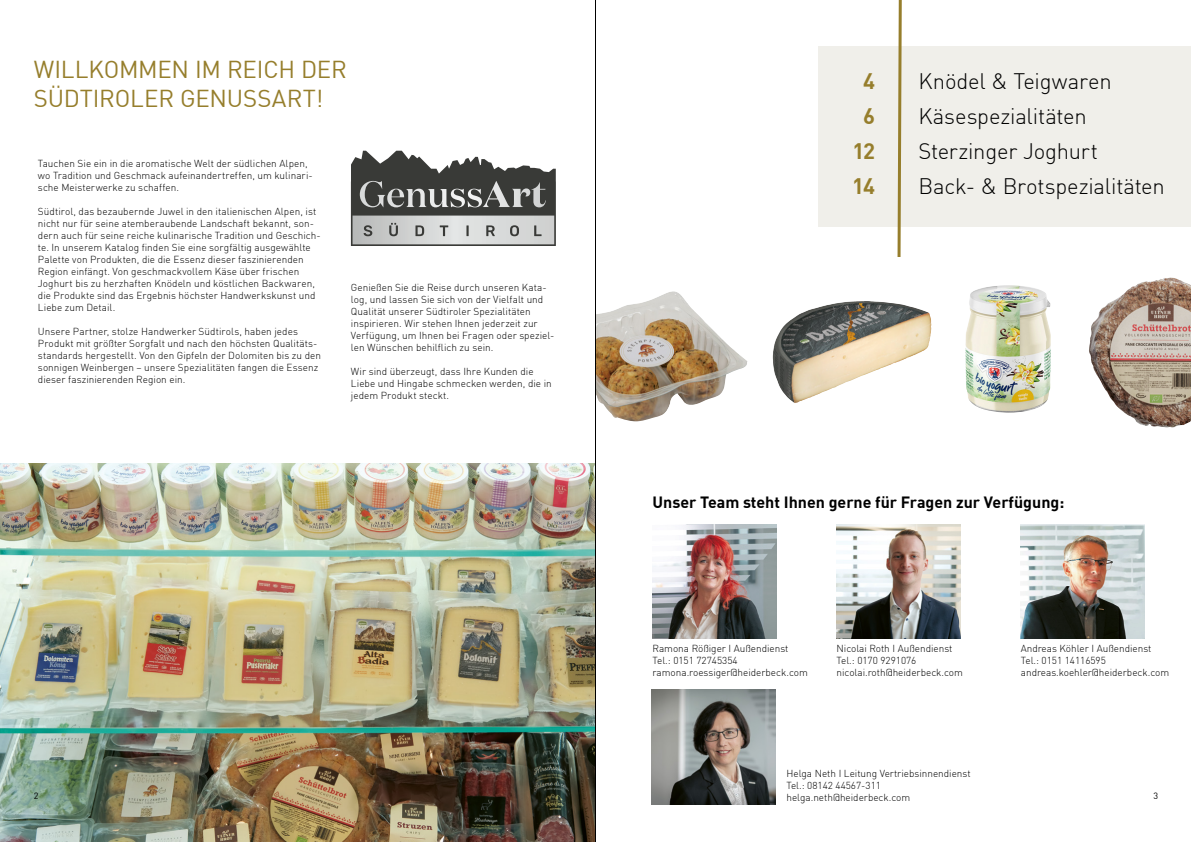
<style>
.page{position:relative;width:1191px;height:842px;background:#fff}
.page>*{position:absolute;margin:0;border:0;box-sizing:border-box;transform-origin:0 0}
.t1{font:24px/28.8px "DIN Offc";letter-spacing:-.01em;color:#967e2c}
.t2{font:300 22px/35px "DIN Offc";letter-spacing:-.01em;color:#000}
.t3{font:700 22px/35px "DIN Offc";color:#967e2c;text-align:center}
.t4{font:700 16px "DIN Offc";color:#000}
.t5{font:300 10px/12px "DIN Offc";letter-spacing:.005em;color:#000}
.t6{font:9px "DIN Offc";color:#000}
</style>
<div class="page">
<div style="left:818px;top:46px;width:373px;height:181px;background:#f0efea"></div>
<svg style="left:897px;top:0;width:5px;height:257px"></svg>
<img style="left:652px;top:689px;width:124px;height:115px">
<img style="left:652px;top:524px;width:124px;height:115px">
<img style="left:836px;top:524px;width:124px;height:115px">
<img style="left:1020px;top:524px;width:124px;height:115px">
<svg style="left:351px;top:151px;width:205px;height:95px;background:#888988"></svg>
<img style="left:965px;top:285px;width:86px;height:128px">
<img style="left:596px;top:291px;width:151px;height:130px">
<img style="left:0;top:463px;width:595px;height:379px">
<img style="left:1089px;top:277px;width:81px;height:149px">
<img style="left:772px;top:301px;width:147px;height:102px">
<hr style="left:595px;top:0;width:1px;height:842px;background:#000">
<h1 class="t1" style="left:34px;top:54px;width:315px">WILLKOMMEN IM REICH DER<br>SÜDTIROLER GENUSSART!</h1>
<p class="t5" style="left:38px;top:158px;width:276px">Tauchen Sie ein in die aromatische Welt der südlichen Alpen, wo Tradition und Geschmack aufeinandertreffen, um kulinari&shy;sche Meisterwerke zu schaffen.</p>
<p class="t5" style="left:38px;top:206px;width:284px">Südtirol, das bezaubernde Juwel in den italienischen Alpen, ist nicht nur für seine atemberaubende Landschaft bekannt, son&shy;dern auch für seine reiche kulinarische Tradition und Geschich&shy;te. In unserem Katalog finden Sie eine sorgfältig ausgewählte Palette von Produkten, die die Essenz dieser faszinierenden Region einfängt. Von geschmackvollem Käse über frischen Joghurt bis zu herzhaften Knödeln und köstlichen Backwaren, die Produkte sind das Ergebnis höchster Handwerkskunst und Liebe zum Detail.</p>
<p class="t5" style="left:38px;top:326px;width:284px">Unsere Partner, stolze Handwerker Südtirols, haben jedes Produkt mit größter Sorgfalt und nach den höchsten Qualitäts&shy;standards hergestellt. Von den Gipfeln der Dolomiten bis zu den sonnigen Weinbergen – unsere Spezialitäten fangen die Essenz dieser faszinierenden Region ein.</p>
<p class="t5" style="left:351px;top:281px;width:205px">Genießen Sie die Reise durch unseren Kata&shy;log, und lassen Sie sich von der Vielfalt und Qualität unserer Südtiroler Spezialitäten inspirieren. Wir stehen Ihnen jederzeit zur Verfügung, um Ihnen bei Fragen oder speziel&shy;len Wünschen behilflich zu sein.</p>
<p class="t5" style="left:351px;top:365px;width:202px">Wir sind überzeugt, dass Ihre Kunden die<br>Liebe und Hingabe schmecken werden, die in jedem Produkt steckt.</p>
<h2 class="t3" style="left:852px;top:63px;width:24px">4<br>6<br>12<br>14</h2>
<h2 class="t2" style="left:918px;top:64px;width:248px">Knödel &amp; Teigwaren<br>Käsespezialitäten<br>Sterzinger Joghurt<br>Back- &amp; Brotspezialitäten</h2>
<h3 class="t4" style="left:652px;top:491px;width:413px">Unser Team steht Ihnen gerne für Fragen zur Verfügung:</h3>
<p class="t5" style="left:652px;top:642px;width:157px">Ramona Rößiger I Außendienst<br>Tel.: 0151 72745354 ramona.roessiger@heiderbeck.com</p>
<p class="t5" style="left:836px;top:642px;width:128px">Nicolai Roth I Außendienst<br>Tel.: 0170 9291076 nicolai.roth@heiderbeck.com</p>
<p class="t5" style="left:1020px;top:642px;width:150px">Andreas Köhler I Außendienst<br>Tel.: 0151 14116595 andreas.koehler@heiderbeck.com</p>
<p class="t5" style="left:786px;top:768px;width:186px">Helga Neth I Leitung Vertriebsinnendienst<br>Tel.: 08142 44567-311 helga.neth@heiderbeck.com</p>
<p class="t6" style="left:34px;top:790px;width:6px">2</p>
<p class="t6" style="left:1153px;top:790px;width:6px">3</p>
</div>
